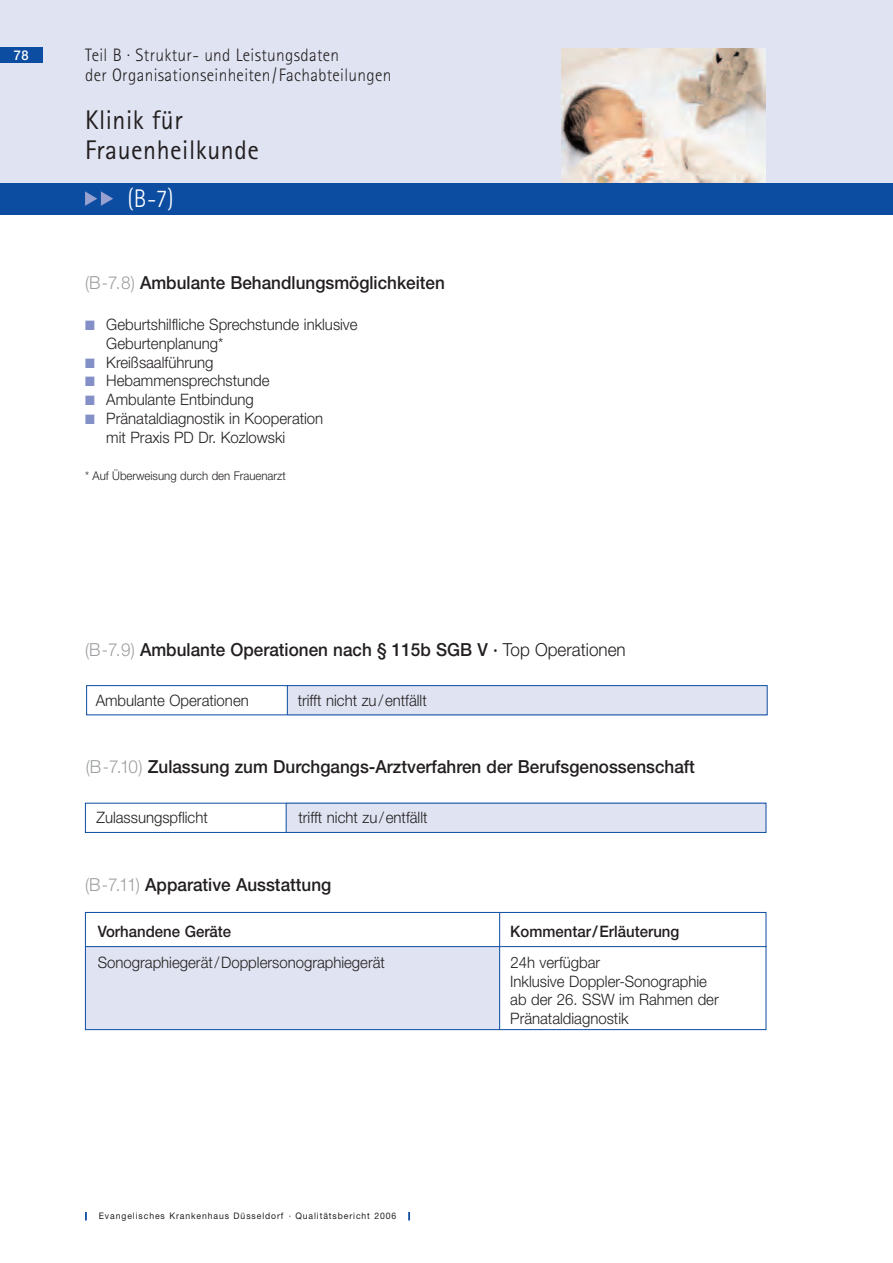
<style>
.page{position:relative;width:893px;height:1263px;background:#fff}
.page>*{position:absolute;margin:0;border:0;box-sizing:border-box;transform-origin:0 0}
.t1{font:27px/30px "Rotis Sans Serif";letter-spacing:.02em;color:#231f20;scale:.96 1}
.t2{font:300 25.5px "Rotis Sans Serif";color:#fff;scale:.95 1}
.t3{font:500 18px "Helvetica Neue";color:#231f20;scale:.95 1}
.t4{font:300 18px/19.5px "Rotis Sans Serif";letter-spacing:.02em;color:#231f20;scale:.96 1}
.t5{font:300 15.75px/18.8px "Helvetica Neue";color:#231f20;scale:.95 1}
.t6{font:500 15.75px "Helvetica Neue";color:#231f20;scale:.95 1}
.t7{font:500 13.5px "Helvetica Neue";color:#fff;scale:.95 1}
.t8{font:300 12px "Helvetica Neue";color:#231f20;scale:.95 1}
.t9{font:9px "Helvetica Neue";letter-spacing:.105em;color:#231f20;scale:.96 1}
.s1{font-weight:300;color:#9d9fa2}
.s2{color:#838fc7}
.s3{font-weight:300}
</style>
<div class="page">
<div style="left:0;top:0;width:893px;height:191px;background:#e0e4f2"></div>
<div style="left:0;top:47px;width:43px;height:16px;background:#0d4da1"></div>
<div style="left:0;top:183px;width:893px;height:32px;background:#0d4da1"></div>
<svg style="left:85px;top:191px;width:28px;height:15px"></svg>
<img style="left:561px;top:49px;width:204px;height:134px">
<div style="left:286px;top:803px;width:479px;height:30px;background:#e0e4f2"></div>
<div style="left:85px;top:803px;width:681px;height:30px;border:1px solid #0d4da1"></div>
<svg style="left:286px;top:803px;width:1px;height:29px"></svg>
<div style="left:287px;top:685px;width:480px;height:30px;background:#e0e4f2"></div>
<div style="left:86px;top:685px;width:682px;height:30px;border:1px solid #0d4da1"></div>
<hr style="left:287px;top:685px;width:1px;height:30px;background:#0d4da1">
<div style="left:85px;top:947px;width:415px;height:83px;background:#e0e4f2"></div>
<div style="left:85px;top:912px;width:681px;height:118px;border:1px solid #0d4da1"></div>
<hr style="left:499px;top:913px;width:1px;height:116px;background:#0d4da1">
<hr style="left:85px;top:946px;width:681px;height:1px;background:#0d4da1">
<svg style="left:85px;top:1212px;width:2px;height:8px"></svg>
<svg style="left:408px;top:1212px;width:2px;height:8px"></svg>
<p class="t7" style="left:14px;top:50px;width:17px">78</p>
<p class="t4" style="left:85px;top:47px;width:321px">Teil B · Struktur- und Leistungsdaten<br>der Organisationseinheiten/Fachabteilungen</p>
<h1 class="t1" style="left:85px;top:108px;width:183px">Klinik für<br>Frauenheilkunde</h1>
<h2 class="t2" style="left:128px;top:189px;width:50px">(B-7)</h2>
<p class="t3" style="left:85px;top:276px;width:380px"><span class="s1">(B-7.8)</span> Ambulante Behandlungsmöglichkeiten</p>
<p class="t5" style="left:106px;top:317px;width:266px;text-indent:-21px"><span class="s2">■</span> Geburtshilfliche Sprechstunde inklusive<br>Geburtenplanung*</p>
<p class="t5" style="left:85px;top:354px;width:137px"><span class="s2">■</span> Kreißsaalführung</p>
<p class="t5" style="left:85px;top:373px;width:196px"><span class="s2">■</span> Hebammensprechstunde</p>
<p class="t5" style="left:85px;top:392px;width:179px"><span class="s2">■</span> Ambulante Entbindung</p>
<p class="t5" style="left:106px;top:410px;width:230px;text-indent:-21px"><span class="s2">■</span> Pränataldiagnostik in Kooperation mit Praxis PD Dr. Kozlowski</p>
<p class="t8" style="left:85px;top:472px;width:213px">* Auf Überweisung durch den Frauenarzt</p>
<p class="t3" style="left:85px;top:643px;width:571px"><span class="s1">(B-7.9)</span> Ambulante Operationen nach § 115b SGB V · <span class="s3">Top Operationen</span></p>
<p class="t5" style="left:96px;top:693px;width:163px">Ambulante Operationen</p>
<p class="t5" style="left:298px;top:693px;width:137px">trifft nicht zu/entfällt</p>
<p class="t3" style="left:86px;top:760px;width:643px"><span class="s1">(B-7.10)</span> Zulassung zum Durchgangs-Arztverfahren der Berufsgenossenschaft</p>
<p class="t5" style="left:96px;top:809px;width:119px">Zulassungspflicht</p>
<p class="t5" style="left:298px;top:809px;width:137px">trifft nicht zu/entfällt</p>
<p class="t3" style="left:85px;top:878px;width:261px"><span class="s1">(B-7.11)</span> Apparative Ausstattung</p>
<p class="t6" style="left:98px;top:926px;width:142px">Vorhandene Geräte</p>
<p class="t6" style="left:510px;top:926px;width:179px">Kommentar/Erläuterung</p>
<p class="t5" style="left:98px;top:954px;width:304px">Sonographiegerät/Dopplersonographiegerät</p>
<p class="t5" style="left:510px;top:954px;width:221px">24h verfügbar<br>Inklusive Doppler-Sonographie ab der 26. SSW im Rahmen der<br>Pränataldiagnostik</p>
<p class="t9" style="left:99px;top:1213px;width:312px">Evangelisches Krankenhaus Düsseldorf · Qualitätsbericht 2006</p>
</div>
